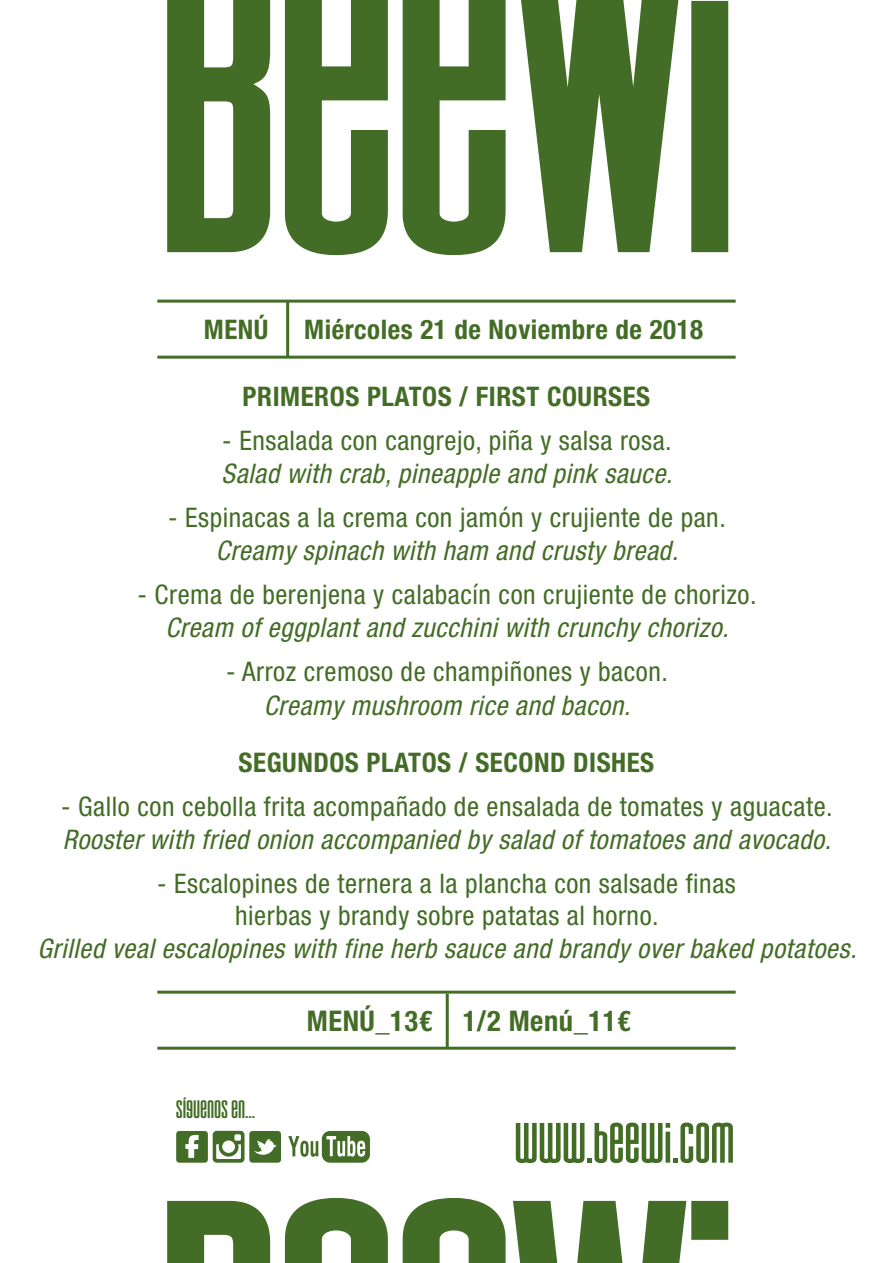
<style>
.page{position:relative;width:893px;height:1263px;background:#fff}
.page>*{position:absolute;margin:0;border:0;box-sizing:border-box;transform-origin:0 0}
.t1{font:60.9px "Los Alamos Pro Fat Man";letter-spacing:.02em;color:#436d26}
.t2{font:700 condensed 28.5px "Helvetica Neue LT Std";letter-spacing:.02em;color:#436d26}
.t3{font:condensed 27px/31.8px "Helvetica Neue LT Std";letter-spacing:.02em;color:#436d26;text-align:center}
.t4{font:italic condensed 27px "Helvetica Neue LT Std";letter-spacing:.02em;color:#436d26}
.t5{font:700 condensed 27px "Helvetica Neue LT Std";letter-spacing:.02em;color:#436d26}
.t6{font:27px "Los Alamos Pro Fat Man";letter-spacing:.02em;color:#436d26}
</style>
<div class="page">
<svg style="left:167px;top:0;width:561px;height:255px;fill:#436d26"></svg>
<svg style="left:167px;top:1198px;width:561px;height:65px"></svg>
<svg style="left:288px;top:1131px;width:82px;height:32px"></svg>
<svg style="left:176px;top:1131px;width:105px;height:32px"></svg>
<hr style="left:157px;top:356px;width:579px;height:3px;background:#436d26">
<hr style="left:157px;top:1047px;width:579px;height:3px;background:#436d26">
<hr style="left:157px;top:300px;width:579px;height:3px;background:#436d26">
<hr style="left:157px;top:991px;width:579px;height:3px;background:#436d26">
<hr style="left:286px;top:302px;width:3px;height:55px;background:#436d26">
<hr style="left:446px;top:994px;width:3px;height:55px;background:#436d26">
<p class="t5" style="left:204px;top:313px;width:66px">MENÚ</p>
<p class="t5" style="left:304px;top:313px;width:400px">Miércoles 21 de Noviembre de 2018</p>
<p class="t5" style="left:243px;top:380px;width:409px">PRIMEROS PLATOS / FIRST COURSES</p>
<p class="t3" style="left:222px;top:424px;width:451px">- Ensalada con cangrejo, piña y salsa rosa.</p>
<p class="t4" style="left:222px;top:458px;width:452px">Salad with crab, pineapple and pink sauce.</p>
<p class="t3" style="left:168px;top:501px;width:559px">- Espinacas a la crema con jamón y crujiente de pan.</p>
<p class="t4" style="left:216px;top:535px;width:464px">Creamy spinach with ham and crusty bread.</p>
<p class="t3" style="left:138px;top:578px;width:620px">- Crema de berenjena y calabacín con crujiente de chorizo.</p>
<p class="t4" style="left:165px;top:612px;width:565px">Cream of eggplant and zucchini with crunchy chorizo.</p>
<p class="t3" style="left:226px;top:656px;width:443px">- Arroz cremoso de champiñones y bacon.</p>
<p class="t4" style="left:264px;top:689px;width:368px">Creamy mushroom rice and bacon.</p>
<p class="t5" style="left:239px;top:746px;width:417px">SEGUNDOS PLATOS / SECOND DISHES</p>
<p class="t3" style="left:61px;top:790px;width:773px">- Gallo con cebolla frita acompañado de ensalada de tomates y aguacate.</p>
<p class="t4" style="left:63px;top:824px;width:770px">Rooster with fried onion accompanied by salad of tomatoes and avocado.</p>
<p class="t3" style="left:157px;top:867px;width:580px">- Escalopines de ternera a la plancha con salsade finas hierbas y brandy sobre patatas al horno.</p>
<p class="t4" style="left:37px;top:933px;width:820px">Grilled veal escalopines with fine herb sauce and brandy over baked potatoes.</p>
<p class="t6" style="left:176px;top:1093px;width:80px">SÍGUENOS EN...</p>
<p class="t2" style="left:307px;top:1004px;width:325px">MENÚ_13€ 1/2 Menú_11€</p>
<h1 class="t1" style="left:515px;top:1107px;width:220px">WWW.BEEWI.COM</h1>
</div>
